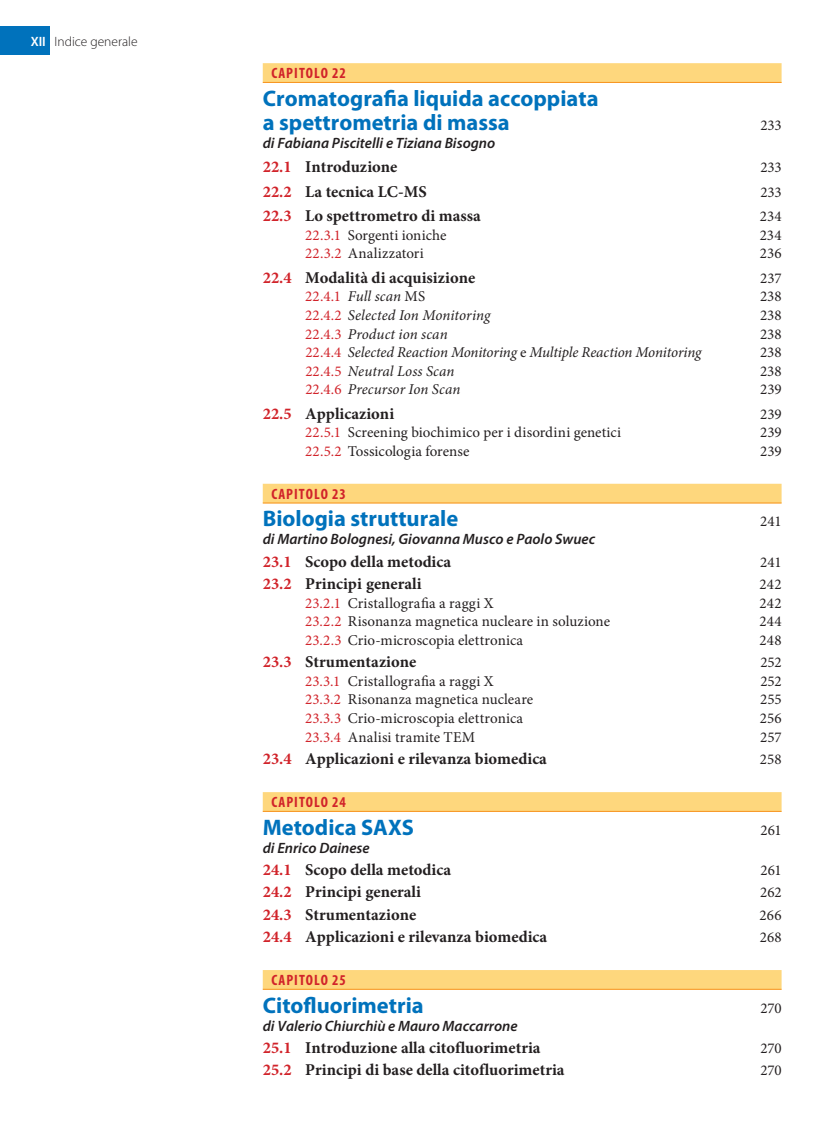
<style>
.page{position:relative;width:836px;height:1147px;background:#fff}
.page>*{position:absolute;margin:0;border:0;box-sizing:border-box;transform-origin:0 0}
.t1{font:700 22.5px/24px "Myriad Pro";color:#0072bc}
.t2{font:700 16.5px "Minion Pro";color:#231f20}
.t3{font:15px "Minion Pro";letter-spacing:.005em;color:#231f20}
.t4{font:italic 15px "Minion Pro";color:#231f20}
.t5{font:italic 600 15px "Myriad Pro";color:#231f20}
.t6{font:700 condensed 15px "Myriad Pro";letter-spacing:.07em;color:#d1232a}
.t7{font:300 13.5px "Myriad Pro";color:#231f20}
.s1{font-weight:600;color:#fff}
.s2{color:#d1232a}
.s3{font-style:normal;color:#d1232a}
.s4{font-style:normal}
</style>
<div class="page">
<div style="left:0;top:26px;width:50px;height:29px;background:#0072bc"></div>
<div style="left:263px;top:63px;width:518px;height:20px;background:#fed77d"></div>
<hr style="left:263px;top:82px;width:518px;height:1px;background:#f7931d">
<div style="left:263px;top:483px;width:518px;height:20px;background:#fed77d"></div>
<hr style="left:263px;top:502px;width:518px;height:1px;background:#f7931d">
<div style="left:263px;top:792px;width:518px;height:19px;background:#fed77d"></div>
<hr style="left:263px;top:810px;width:518px;height:1px;background:#f7931d">
<div style="left:263px;top:969px;width:518px;height:20px;background:#fed77d"></div>
<hr style="left:263px;top:988px;width:518px;height:1px;background:#f7931d">
<p class="t7" style="left:31px;top:34px;width:108px"><span class="s1">XII</span> Indice generale</p>
<p class="t6" style="left:271px;top:64px;width:76px">CAPITOLO 22</p>
<h1 class="t1" style="left:263px;top:85px;width:337px">Cromatografia liquida accoppiata a spettrometria di massa</h1>
<p class="t3" style="left:760px;top:115px;width:23px">233</p>
<p class="t5" style="left:263px;top:133px;width:234px">di Fabiana Piscitelli e Tiziana Bisogno</p>
<p class="t2" style="left:263px;top:155px;width:136px"><span class="s2">22.1</span> Introduzione</p>
<p class="t3" style="left:760px;top:157px;width:23px">233</p>
<p class="t2" style="left:263px;top:180px;width:165px"><span class="s2">22.2</span> La tecnica LC-MS</p>
<p class="t3" style="left:760px;top:182px;width:23px">233</p>
<p class="t2" style="left:263px;top:204px;width:219px"><span class="s2">22.3</span> Lo spettrometro di massa</p>
<p class="t3" style="left:760px;top:206px;width:23px">234</p>
<p class="t3" style="left:305px;top:225px;width:143px"><span class="s2">22.3.1</span> Sorgenti ioniche</p>
<p class="t3" style="left:760px;top:225px;width:23px">234</p>
<p class="t3" style="left:305px;top:243px;width:120px"><span class="s2">22.3.2</span> Analizzatori</p>
<p class="t3" style="left:760px;top:243px;width:23px">236</p>
<p class="t2" style="left:263px;top:266px;width:214px"><span class="s2">22.4</span> Modalità di acquisizione</p>
<p class="t3" style="left:760px;top:268px;width:23px">237</p>
<p class="t4" style="left:305px;top:286px;width:121px"><span class="s3">22.4.1</span> Full scan <span class="s4">MS</span></p>
<p class="t3" style="left:760px;top:286px;width:23px">238</p>
<p class="t4" style="left:305px;top:305px;width:187px"><span class="s3">22.4.2</span> Selected Ion Monitoring</p>
<p class="t3" style="left:760px;top:305px;width:23px">238</p>
<p class="t4" style="left:305px;top:323px;width:144px"><span class="s3">22.4.3</span> Product ion scan</p>
<p class="t3" style="left:760px;top:323px;width:23px">238</p>
<p class="t4" style="left:305px;top:342px;width:398px"><span class="s3">22.4.4</span> Selected Reaction Monitoring <span class="s4">e</span> Multiple Reaction Monitoring</p>
<p class="t3" style="left:760px;top:342px;width:23px">238</p>
<p class="t4" style="left:305px;top:361px;width:151px"><span class="s3">22.4.5</span> Neutral Loss Scan</p>
<p class="t3" style="left:760px;top:361px;width:23px">238</p>
<p class="t4" style="left:305px;top:379px;width:157px"><span class="s3">22.4.6</span> Precursor Ion Scan</p>
<p class="t3" style="left:760px;top:379px;width:23px">239</p>
<p class="t2" style="left:263px;top:402px;width:133px"><span class="s2">22.5</span> Applicazioni</p>
<p class="t3" style="left:760px;top:404px;width:23px">239</p>
<p class="t3" style="left:305px;top:422px;width:317px"><span class="s2">22.5.1</span> Screening biochimico per i disordini genetici</p>
<p class="t3" style="left:760px;top:422px;width:23px">239</p>
<p class="t3" style="left:305px;top:441px;width:166px"><span class="s2">22.5.2</span> Tossicologia forense</p>
<p class="t3" style="left:760px;top:441px;width:23px">239</p>
<p class="t6" style="left:271px;top:484px;width:76px">CAPITOLO 23</p>
<h1 class="t1" style="left:263px;top:506px;width:197px">Biologia strutturale</h1>
<p class="t3" style="left:760px;top:511px;width:23px">241</p>
<p class="t5" style="left:263px;top:529px;width:334px">di Martino Bolognesi, Giovanna Musco e Paolo Swuec</p>
<p class="t2" style="left:263px;top:549px;width:190px"><span class="s2">23.1</span> Scopo della metodica</p>
<p class="t3" style="left:760px;top:551px;width:23px">241</p>
<p class="t2" style="left:263px;top:572px;width:161px"><span class="s2">23.2</span> Principi generali</p>
<p class="t3" style="left:759px;top:574px;width:24px">242</p>
<p class="t3" style="left:305px;top:592px;width:190px"><span class="s2">23.2.1</span> Cristallografia a raggi X</p>
<p class="t3" style="left:759px;top:592px;width:23px">242</p>
<p class="t3" style="left:305px;top:611px;width:306px"><span class="s2">23.2.2</span> Risonanza magnetica nucleare in soluzione</p>
<p class="t3" style="left:759px;top:611px;width:24px">244</p>
<p class="t3" style="left:305px;top:630px;width:219px"><span class="s2">23.2.3</span> Crio-microscopia elettronica</p>
<p class="t3" style="left:759px;top:630px;width:23px">248</p>
<p class="t2" style="left:263px;top:650px;width:155px"><span class="s2">23.3</span> Strumentazione</p>
<p class="t3" style="left:760px;top:652px;width:23px">252</p>
<p class="t3" style="left:305px;top:670px;width:190px"><span class="s2">23.3.1</span> Cristallografia a raggi X</p>
<p class="t3" style="left:760px;top:670px;width:23px">252</p>
<p class="t3" style="left:305px;top:689px;width:229px"><span class="s2">23.3.2</span> Risonanza magnetica nucleare</p>
<p class="t3" style="left:760px;top:689px;width:23px">255</p>
<p class="t3" style="left:305px;top:708px;width:219px"><span class="s2">23.3.3</span> Crio-microscopia elettronica</p>
<p class="t3" style="left:760px;top:708px;width:23px">256</p>
<p class="t3" style="left:305px;top:726px;width:171px"><span class="s2">23.3.4</span> Analisi tramite TEM</p>
<p class="t3" style="left:760px;top:726px;width:23px">257</p>
<p class="t2" style="left:263px;top:746px;width:286px"><span class="s2">23.4</span> Applicazioni e rilevanza biomedica</p>
<p class="t3" style="left:760px;top:749px;width:23px">258</p>
<p class="t6" style="left:271px;top:793px;width:76px">CAPITOLO 24</p>
<h1 class="t1" style="left:263px;top:814px;width:153px">Metodica SAXS</h1>
<p class="t3" style="left:760px;top:819px;width:23px">261</p>
<p class="t5" style="left:263px;top:838px;width:109px">di Enrico Dainese</p>
<p class="t2" style="left:263px;top:858px;width:190px"><span class="s2">24.1</span> Scopo della metodica</p>
<p class="t3" style="left:760px;top:860px;width:23px">261</p>
<p class="t2" style="left:263px;top:880px;width:160px"><span class="s2">24.2</span> Principi generali</p>
<p class="t3" style="left:760px;top:882px;width:23px">262</p>
<p class="t2" style="left:263px;top:902px;width:155px"><span class="s2">24.3</span> Strumentazione</p>
<p class="t3" style="left:760px;top:904px;width:23px">266</p>
<p class="t2" style="left:263px;top:924px;width:286px"><span class="s2">24.4</span> Applicazioni e rilevanza biomedica</p>
<p class="t3" style="left:760px;top:926px;width:23px">268</p>
<p class="t6" style="left:271px;top:970px;width:76px">CAPITOLO 25</p>
<h1 class="t1" style="left:263px;top:992px;width:162px">Citofluorimetria</h1>
<p class="t3" style="left:760px;top:997px;width:23px">270</p>
<p class="t5" style="left:263px;top:1015px;width:256px">di Valerio Chiurchiù e Mauro Maccarrone</p>
<p class="t2" style="left:263px;top:1035px;width:279px"><span class="s2">25.1</span> Introduzione alla citofluorimetria</p>
<p class="t3" style="left:760px;top:1037px;width:23px">270</p>
<p class="t2" style="left:263px;top:1058px;width:303px"><span class="s2">25.2</span> Principi di base della citofluorimetria</p>
<p class="t3" style="left:760px;top:1060px;width:23px">270</p>
</div>
